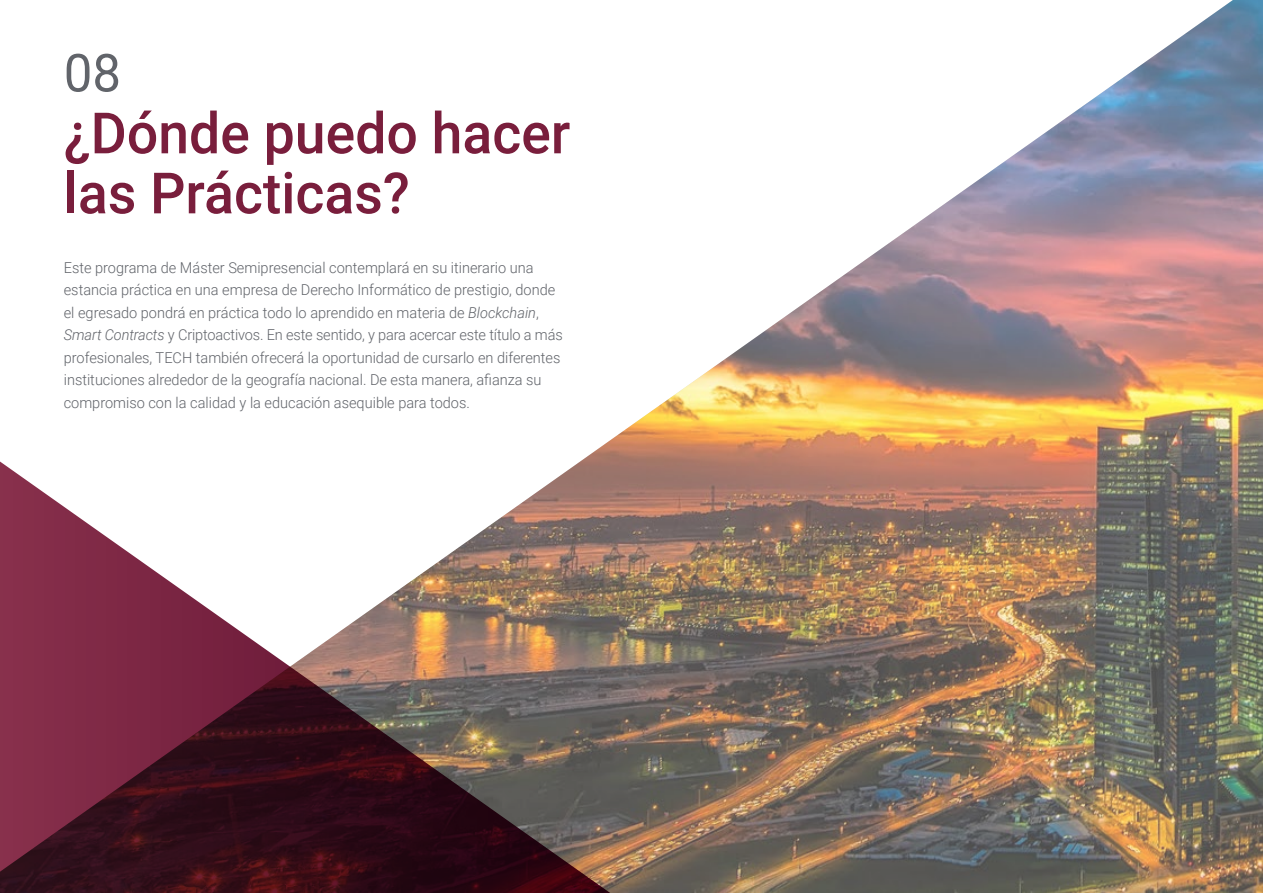
<style>
.page{position:relative;width:1263px;height:893px;background:#fff}
.page>*{position:absolute;margin:0;border:0;box-sizing:border-box;transform-origin:0 0}
.t1{font:500 57px/60px "Roboto";color:#791e3c}
.t2{font:52.5px "Roboto";color:#61646a}
.t3{font:300 15px/22.5px "Roboto";color:#61646a}
.s1{font-style:italic}
</style>
<div class="page">
<img style="left:602px;top:0;width:661px;height:893px">
<svg style="left:0;top:446px;width:640px;height:447px"></svg>
<h2 class="t2" style="left:64px;top:36px;width:59px">08</h2>
<h1 class="t1" style="left:64px;top:101px;width:508px">¿Dónde puedo hacer las Prácticas?</h1>
<p class="t3" style="left:64px;top:255px;width:500px">Este programa de Máster Semipresencial contemplará en su itinerario una estancia práctica en una empresa de Derecho Informático de prestigio, donde el egresado pondrá en práctica todo lo aprendido en materia de <span class="s1">Blockchain</span>, <span class="s1">Smart Contracts</span> y Criptoactivos. En este sentido, y para acercar este título a más profesionales, TECH también ofrecerá la oportunidad de cursarlo en diferentes instituciones alrededor de la geografía nacional. De esta manera, afianza su compromiso con la calidad y la educación asequible para todos.</p>
</div>
